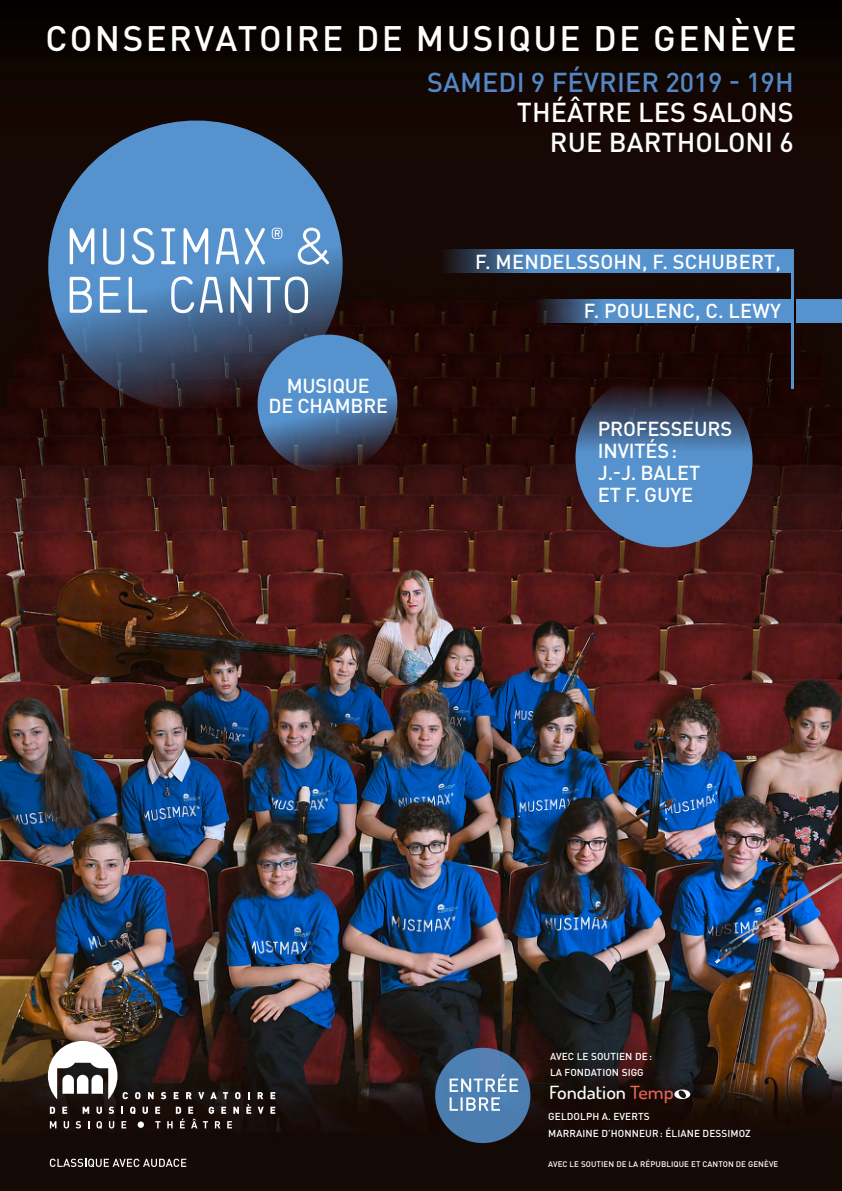
<style>
.page{position:relative;width:842px;height:1191px;background:#fff}
.page>*{position:absolute;margin:0;border:0;box-sizing:border-box;transform-origin:0 0}
.t1{font:500 35px "DIN Pro";letter-spacing:.07em;color:#fff}
.t2{font:500 27px/30px "DIN Pro";letter-spacing:.005em;color:#fff;text-align:right}
.t3{font:500 27px "DIN Pro";letter-spacing:.005em;color:#5388c6}
.t4{font:500 20px/22px "DIN Pro";letter-spacing:-.01em;color:#fff;text-align:center}
.t5{font:500 20px "DIN Pro";letter-spacing:.01em;color:#fff}
.t6{font:500 18.1px "Dosis";color:#fff;scale:1.12 1}
.t7{font:500 10px/16.7px "DIN Pro";letter-spacing:.01em;color:#fff}
.t8{font:500 8px "DIN Pro";letter-spacing:.01em;color:#fff}
.s1{color:#ec6356}
</style>
<div class="page">
<img style="left:0;top:0;width:842px;height:1191px">
<svg style="left:258px;top:1106px;width:6px;height:7px"></svg>
<svg style="left:270px;top:1106px;width:5px;height:7px"></svg>
<svg style="left:258px;top:1092px;width:5px;height:7px"></svg>
<svg style="left:270px;top:1092px;width:5px;height:7px"></svg>
<svg style="left:48px;top:1041px;width:203px;height:87px;background:#4a3f3c"></svg>
<svg style="left:50px;top:1158px;width:136px;height:9px"></svg>
<div style="left:435px;top:1047px;width:95px;height:96px;background:#4b7db0;border-radius:50%"></div>
<svg style="left:450px;top:1074px;width:68px;height:36px"></svg>
<svg style="left:674px;top:1089px;width:16px;height:10px"></svg>
<svg style="left:248px;top:325px;width:159px;height:157px;background:#36303f"></svg>
<svg style="left:575px;top:370px;width:178px;height:177px;background:#435c7f"></svg>
<svg style="left:28px;top:101px;width:335px;height:330px;background:#394e6b"></svg>
<svg style="left:70px;top:228px;width:24px;height:36px"></svg>
<svg style="left:103px;top:228px;width:21px;height:37px"></svg>
<svg style="left:132px;top:228px;width:22px;height:37px"></svg>
<svg style="left:161px;top:228px;width:15px;height:36px"></svg>
<svg style="left:184px;top:228px;width:24px;height:36px"></svg>
<svg style="left:216px;top:228px;width:23px;height:36px"></svg>
<svg style="left:245px;top:228px;width:20px;height:36px"></svg>
<svg style="left:298px;top:228px;width:31px;height:37px"></svg>
<svg style="left:70px;top:277px;width:22px;height:36px"></svg>
<svg style="left:100px;top:277px;width:21px;height:36px"></svg>
<svg style="left:129px;top:277px;width:18px;height:36px"></svg>
<svg style="left:171px;top:276px;width:23px;height:37px"></svg>
<svg style="left:200px;top:277px;width:23px;height:36px"></svg>
<svg style="left:230px;top:276px;width:78px;height:37px"></svg>
<svg style="left:272px;top:228px;width:10px;height:11px"></svg>
<svg style="left:441px;top:249px;width:350px;height:24px;background:#4c80b3"></svg>
<svg style="left:536px;top:299px;width:255px;height:24px;background:#4d7fb3"></svg>
<hr style="left:791px;top:249px;width:2px;height:140px;background:#5592ce">
<div style="left:796px;top:299px;width:46px;height:24px;background:#5592ce"></div>
<h1 class="t1" style="left:46px;top:14px;width:752px">CONSERVATOIRE DE MUSIQUE DE GENÈVE</h1>
<h2 class="t3" style="left:427px;top:63px;width:368px">SAMEDI 9 FÉVRIER 2019 - 19H</h2>
<h2 class="t2" style="left:517px;top:96px;width:278px">THÉÂTRE LES SALONS<br>RUE BARTHOLONI 6</h2>
<h3 class="t4" style="left:269px;top:375px;width:121px;line-height:20px">MUSIQUE<br>DE CHAMBRE</h3>
<h3 class="t5" style="left:475px;top:248px;width:307px">F. MENDELSSOHN, F. SCHUBERT,</h3>
<h3 class="t5" style="left:584px;top:297px;width:199px">F. POULENC, C. LEWY</h3>
<h3 class="t4" style="left:598px;top:416px;width:136px;text-align:left">PROFESSEURS<br>INVITÉS:<br>J.-J. BALET<br>ET F. GUYE</h3>
<p class="t7" style="left:550px;top:1047px;width:104px">AVEC LE SOUTIEN DE:<br>LA FONDATION SIGG</p>
<h3 class="t6" style="left:549px;top:1080px;width:113px">Fondation <span class="s1">Temp</span></h3>
<p class="t7" style="left:548px;top:1107px;width:204px">GELDOLPH A. EVERTS<br>MARRAINE D’HONNEUR: ÉLIANE DESSIMOZ</p>
<p class="t8" style="left:548px;top:1158px;width:232px">AVEC LE SOUTIEN DE LA RÉPUBLIQUE ET CANTON DE GENÈVE</p>
</div>
